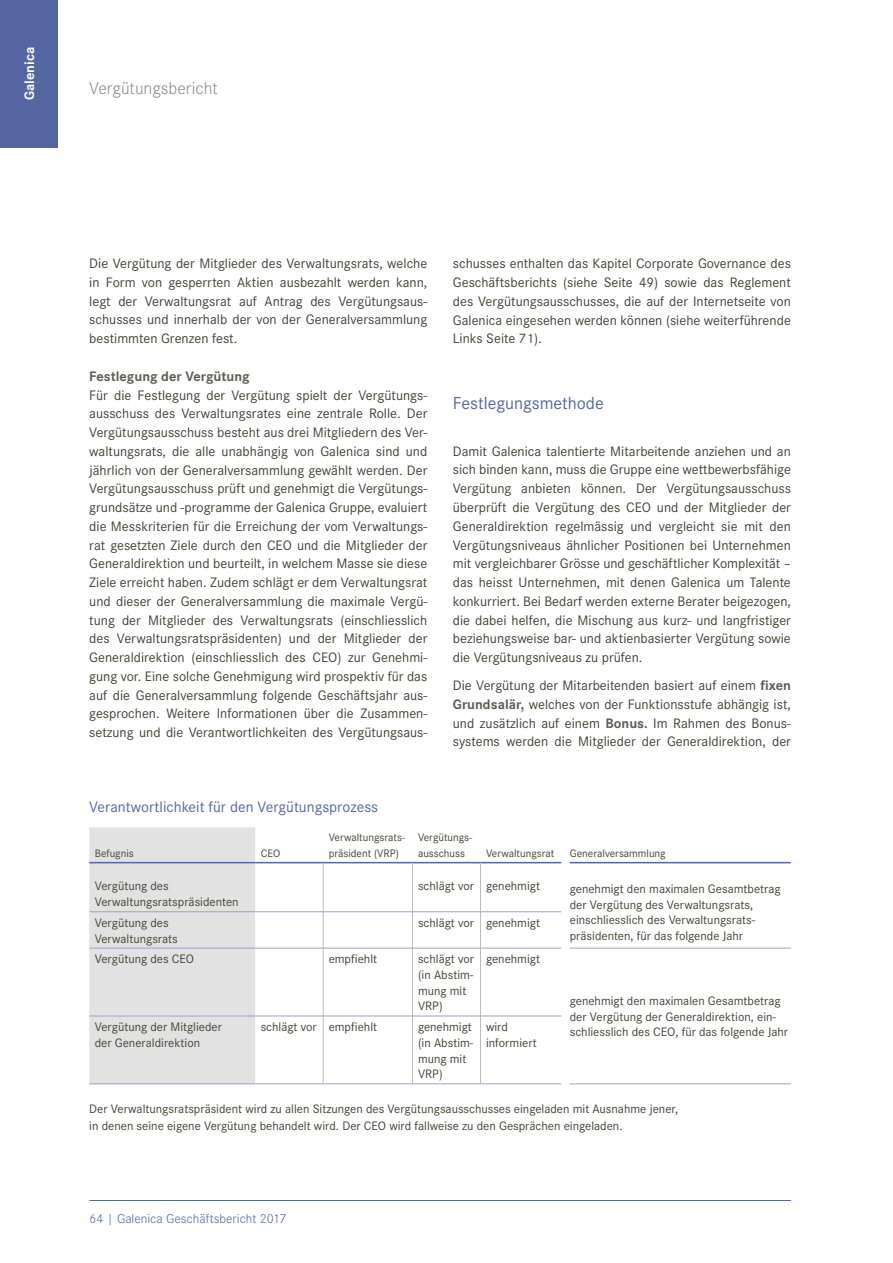
<style>
.page{position:relative;width:893px;height:1263px;background:#fff}
.page>*{position:absolute;margin:0;border:0;box-sizing:border-box;transform-origin:0 0}
.t1{font:18px "Corporate S";color:#5467a3}
.t2{font:300 18px "Corporate S";color:#8d8c87}
.t3{font:15.75px "Corporate S";color:#5467a3}
.t4{font:14.25px/18.8px "Corporate S";color:#454034;text-align:justify}
.t5{font:700 14.25px "Corporate S";color:#5f5c54}
.t6{font:700 14.25px "Corporate S";color:#fff}
.t7{font:300 13.5px "Corporate S";color:#5467a3}
.t8{font:12.75px/15.8px "Corporate S";color:#454034}
.t9{font:11.25px/15.8px "Corporate S";color:#454034}
.s1{font-weight:700;color:#5f5c54}
</style>
<div class="page">
<hr style="left:89px;top:1200px;width:702px;height:1px;background:#5467a3">
<div style="left:89px;top:827px;width:166px;height:256px;background:#e3e2e2"></div>
<hr style="left:570px;top:1083px;width:221px;height:1px;background:#9d9fc9">
<hr style="left:89px;top:862px;width:166px;height:1px;background:#5467a3">
<hr style="left:255px;top:862px;width:68px;height:1px;background:#5467a3">
<hr style="left:323px;top:862px;width:89px;height:1px;background:#5467a3">
<hr style="left:412px;top:862px;width:68px;height:1px;background:#5467a3">
<hr style="left:480px;top:862px;width:81px;height:1px;background:#5467a3">
<hr style="left:570px;top:862px;width:221px;height:1px;background:#5467a3">
<hr style="left:570px;top:948px;width:221px;height:1px;background:#9d9fc9">
<svg style="left:323px;top:863px;width:1px;height:12px"></svg>
<svg style="left:412px;top:863px;width:1px;height:12px"></svg>
<svg style="left:480px;top:863px;width:1px;height:12px"></svg>
<hr style="left:323px;top:875px;width:1px;height:36px;background:#bcbcba">
<hr style="left:412px;top:875px;width:1px;height:36px;background:#bcbcba">
<hr style="left:480px;top:875px;width:1px;height:36px;background:#bcbcba">
<hr style="left:323px;top:912px;width:1px;height:36px;background:#bcbcba">
<hr style="left:412px;top:912px;width:1px;height:36px;background:#bcbcba">
<hr style="left:480px;top:912px;width:1px;height:36px;background:#bcbcba">
<hr style="left:323px;top:948px;width:1px;height:68px;background:#bcbcba">
<hr style="left:412px;top:948px;width:1px;height:68px;background:#bcbcba">
<hr style="left:480px;top:948px;width:1px;height:68px;background:#bcbcba">
<hr style="left:323px;top:1016px;width:1px;height:67px;background:#bcbcba">
<hr style="left:412px;top:1016px;width:1px;height:67px;background:#bcbcba">
<hr style="left:480px;top:1016px;width:1px;height:67px;background:#bcbcba">
<hr style="left:89px;top:911px;width:166px;height:1px;background:#9d9fc9">
<hr style="left:255px;top:911px;width:68px;height:1px;background:#9d9fc9">
<hr style="left:323px;top:911px;width:89px;height:1px;background:#9d9fc9">
<hr style="left:412px;top:911px;width:68px;height:1px;background:#9d9fc9">
<hr style="left:480px;top:911px;width:81px;height:1px;background:#9d9fc9">
<hr style="left:89px;top:948px;width:166px;height:1px;background:#9d9fc9">
<hr style="left:255px;top:948px;width:68px;height:1px;background:#9d9fc9">
<hr style="left:323px;top:948px;width:89px;height:1px;background:#9d9fc9">
<hr style="left:412px;top:948px;width:68px;height:1px;background:#9d9fc9">
<hr style="left:480px;top:948px;width:81px;height:1px;background:#9d9fc9">
<hr style="left:89px;top:1016px;width:166px;height:1px;background:#9d9fc9">
<hr style="left:255px;top:1016px;width:68px;height:1px;background:#9d9fc9">
<hr style="left:323px;top:1016px;width:89px;height:1px;background:#9d9fc9">
<hr style="left:412px;top:1016px;width:68px;height:1px;background:#9d9fc9">
<hr style="left:480px;top:1016px;width:81px;height:1px;background:#9d9fc9">
<hr style="left:89px;top:1083px;width:166px;height:1px;background:#9d9fc9">
<hr style="left:255px;top:1083px;width:68px;height:1px;background:#9d9fc9">
<hr style="left:323px;top:1083px;width:89px;height:1px;background:#9d9fc9">
<hr style="left:412px;top:1083px;width:68px;height:1px;background:#9d9fc9">
<hr style="left:480px;top:1083px;width:81px;height:1px;background:#9d9fc9">
<div style="left:0;top:0;width:58px;height:148px;background:#5467a3"></div>
<p class="t6" style="left:21px;top:100px;width:55px;rotate:-90deg">Galenica</p>
<p class="t2" style="left:89px;top:78px;width:130px">Vergütungsbericht</p>
<p class="t4" style="left:89px;top:254px;width:340px">Die Vergütung der Mitglieder des Verwaltungsrats, welche in Form von gesperrten Aktien ausbezahlt werden kann, legt der Verwaltungsrat auf Antrag des Vergütungsaus&shy;schusses und innerhalb der von der Generalversammlung bestimmten Grenzen fest.</p>
<p class="t5" style="left:89px;top:368px;width:162px">Festlegung der Vergütung</p>
<p class="t4" style="left:89px;top:385px;width:340px">Für die Festlegung der Vergütung spielt der Vergütungs&shy;ausschuss des Verwaltungsrates eine zentrale Rolle. Der Vergütungsausschuss besteht aus drei Mitgliedern des Ver&shy;waltungsrats, die alle unabhängig von Galenica sind und jährlich von der Generalversammlung gewählt werden. Der Vergütungsausschuss prüft und genehmigt die Vergütungs&shy;grundsätze und -programme der Galenica Gruppe, evaluiert die Messkriterien für die Erreichung der vom Verwaltungs&shy;rat gesetzten Ziele durch den CEO und die Mitglieder der Generaldirektion und beurteilt, in welchem Masse sie diese Ziele erreicht haben. Zudem schlägt er dem Verwaltungsrat und dieser der Generalversammlung die maximale Vergü&shy;tung der Mitglieder des Verwaltungsrats (einschliesslich des Verwaltungsratspräsidenten) und der Mitglieder der Generaldirektion (einschliesslich des CEO) zur Genehmi&shy;gung vor. Eine solche Genehmigung wird prospektiv für das auf die Generalversammlung folgende Geschäftsjahr aus&shy;gesprochen. Weitere Informationen über die Zusammen&shy;setzung und die Verantwortlichkeiten des Vergütungsaus-</p>
<p class="t4" style="left:453px;top:254px;width:340px">schusses enthalten das Kapitel Corporate Governance des Geschäftsberichts (siehe Seite 49) sowie das Reglement des Vergütungsausschusses, die auf der Internetseite von Galenica eingesehen werden können (siehe weiterführende Links Seite 71).</p>
<p class="t1" style="left:453px;top:393px;width:152px">Festlegungsmethode</p>
<p class="t4" style="left:453px;top:442px;width:340px">Damit Galenica talentierte Mitarbeitende anziehen und an sich binden kann, muss die Gruppe eine wettbewerbsfähige Vergütung anbieten können. Der Vergütungsausschuss überprüft die Vergütung des CEO und der Mitglieder der Generaldirektion regelmässig und vergleicht sie mit den Vergütungsniveaus ähnlicher Positionen bei Unternehmen mit vergleichbarer Grösse und geschäftlicher Komplexität – das heisst Unternehmen, mit denen Galenica um Talente konkurriert. Bei Bedarf werden externe Berater beigezogen, die dabei helfen, die Mischung aus kurz- und langfristiger beziehungsweise bar- und aktienbasierter Vergütung sowie die Vergütungsniveaus zu prüfen.</p>
<p class="t4" style="left:453px;top:676px;width:340px">Die Vergütung der Mitarbeitenden basiert auf einem <span class="s1">fixen Grundsalär,</span> welches von der Funktionsstufe abhängig ist, und zusätzlich auf einem <span class="s1">Bonus.</span> Im Rahmen des Bonus&shy;systems werden die Mitglieder der Generaldirektion, der</p>
<p class="t3" style="left:89px;top:798px;width:290px">Verantwortlichkeit für den Vergütungsprozess</p>
<p class="t9" style="left:95px;top:845px;width:40px">Befugnis</p>
<p class="t9" style="left:261px;top:845px;width:21px">CEO</p>
<p class="t9" style="left:329px;top:830px;width:78px">Verwaltungsrats&shy;präsident (VRP)</p>
<p class="t9" style="left:418px;top:830px;width:56px">Vergütungs&shy;ausschuss</p>
<p class="t9" style="left:486px;top:845px;width:70px">Verwaltungsrat</p>
<p class="t9" style="left:570px;top:845px;width:97px">Generalversammlung</p>
<p class="t8" style="left:95px;top:878px;width:145px">Vergütung des<br>Verwaltungsratspräsidenten</p>
<p class="t8" style="left:418px;top:878px;width:123px">schlägt vor genehmigt</p>
<p class="t8" style="left:570px;top:881px;width:212px">genehmigt den maximalen Gesamtbetrag der Vergütung des Verwaltungsrats, einschliesslich des Verwaltungsrats&shy;präsidenten, für das folgende Jahr</p>
<p class="t8" style="left:95px;top:915px;width:85px">Vergütung des<br>Verwaltungsrats</p>
<p class="t8" style="left:418px;top:915px;width:123px">schlägt vor genehmigt</p>
<p class="t8" style="left:95px;top:951px;width:101px">Vergütung des CEO</p>
<p class="t8" style="left:329px;top:951px;width:50px">empfiehlt</p>
<p class="t8" style="left:418px;top:951px;width:58px">schlägt vor (in Abstim&shy;mung mit<br>VRP)</p>
<p class="t8" style="left:486px;top:951px;width:55px">genehmigt</p>
<p class="t8" style="left:570px;top:993px;width:220px">genehmigt den maximalen Gesamtbetrag der Vergütung der Generaldirektion, ein&shy;schliesslich des CEO, für das folgende Jahr</p>
<p class="t8" style="left:95px;top:1019px;width:129px">Vergütung der Mitglieder der Generaldirektion</p>
<p class="t8" style="left:261px;top:1019px;width:118px">schlägt vor empfiehlt</p>
<p class="t8" style="left:418px;top:1019px;width:57px">genehmigt (in Abstim&shy;mung mit<br>VRP)</p>
<p class="t8" style="left:486px;top:1019px;width:52px">wird informiert</p>
<p class="t8" style="left:89px;top:1101px;width:590px;line-height:16.5px">Der Verwaltungsratspräsident wird zu allen Sitzungen des Vergütungsausschusses eingeladen mit Ausnahme jener, in denen seine eigene Vergütung behandelt wird. Der CEO wird fallweise zu den Gesprächen eingeladen.</p>
<p class="t7" style="left:89px;top:1210px;width:199px">64 | Galenica Geschäftsbericht 2017</p>
</div>
